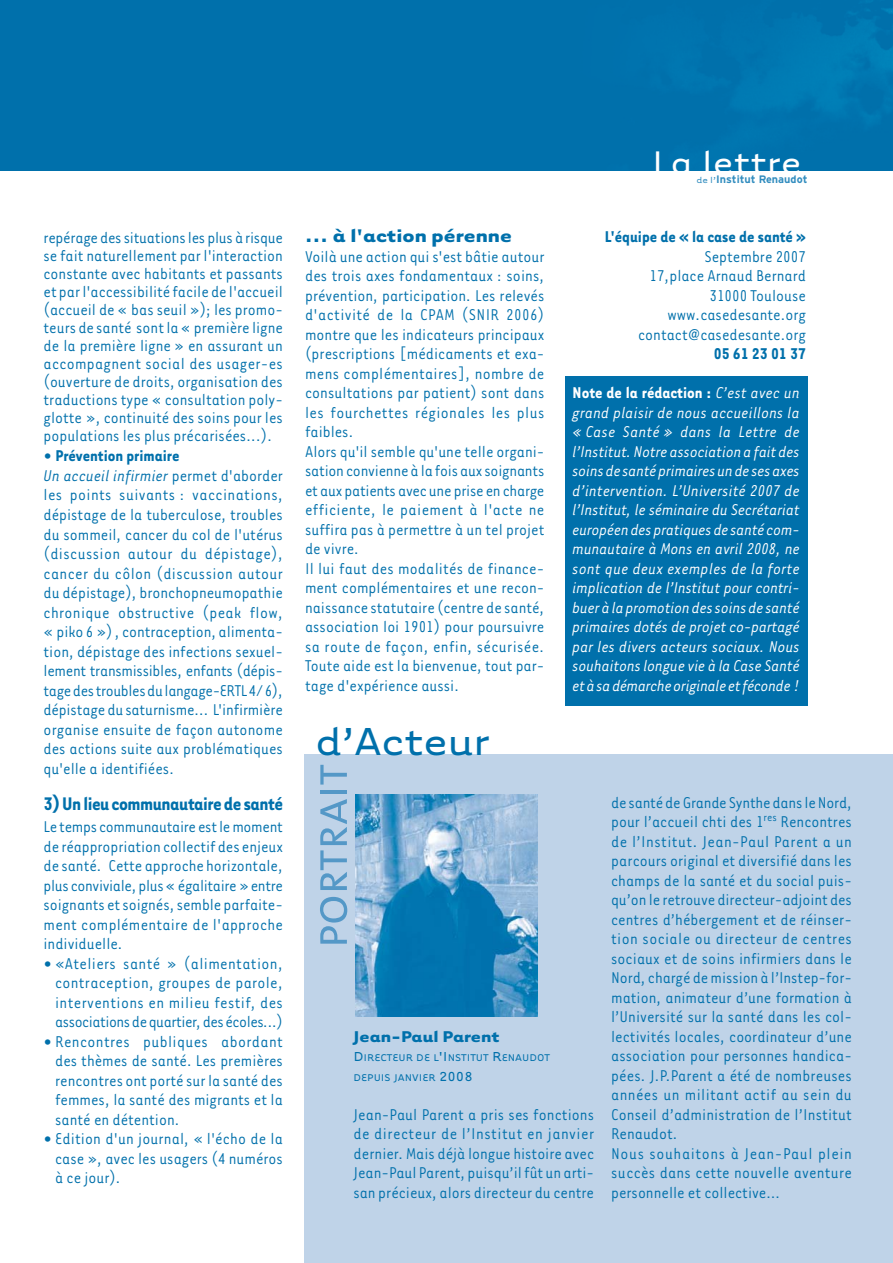
<style>
.page{position:relative;width:893px;height:1263px;background:#fff}
.page>*{position:absolute;margin:0;border:0;box-sizing:border-box;transform-origin:0 0}
.t1{font:51px "The Mix Semi Light Caps";letter-spacing:-.02em;color:#5498c7}
.t2{font:45px "Tarzana Wide";letter-spacing:-.015em;color:#0070ab}
.t3{font:37.65px "Tarzana Wide";color:#fff}
.t4{font:700 21px "Tarzana Narrow";letter-spacing:-.02em;color:#0070ab}
.t5{font:700 21px "Tarzana Wide";color:#0070ab}
.t6{font:18px/19.5px "Tarzana Narrow";color:#0070ab;text-align:justify}
.t7{font:italic 18px/19.5px "Tarzana Narrow";letter-spacing:-.025em;color:#fff;text-align:justify}
.t8{font:700 18px "Tarzana Narrow";color:#0070ab}
.t9{font:700 18px "Tarzana Wide";color:#0070ab}
.t10{font:11.25px/19.5px "Tarzana Wide";color:#0070ab}
.t11{font:700 10.8px "Interstate";color:#328dbf}
.s1{font-family:"Tarzana Wide";font-weight:700;font-size:21px}
.s2{font-weight:700}
.s3{font-style:italic}
.s4{font-family:"Tarzana Wide";font-weight:400;font-size:10.05px}
.s5{font-weight:700;font-style:normal}
.s6{font-size:15px}
</style>
<div class="page">
<div style="left:0;top:0;width:892px;height:170px;background:#0070ab"></div>
<img style="left:739px;top:1px;width:153px;height:121px">
<div style="left:304px;top:754px;width:589px;height:509px;background:#bfd3e8"></div>
<img style="left:355px;top:794px;width:183px;height:222px">
<div style="left:565px;top:377px;width:242px;height:329px;background:#0070ab"></div>
<p class="t6" style="left:44px;top:228px;width:241px;line-height:18px">repérage des situations les plus à risque se fait naturellement par l'interaction constante avec habitants et passants et par l'accessibilité facile de l'accueil (accueil de « bas seuil »); les promo&shy;teurs de santé sont la « première ligne de la première ligne » en assurant un accompagnent social des usager-es (ouverture de droits, organisation des traductions type « consultation poly&shy;glotte », continuité des soins pour les populations les plus précarisées...).</p>
<p class="t6" style="left:44px;top:445px;width:241px;text-align:left"><span class="s1">•</span> <span class="s2">Prévention primaire<br></span><span class="s3">Un accueil infirmier</span> permet d'aborder les points suivants : vaccinations, dépistage de la tuberculose, troubles du sommeil, cancer du col de l'utérus (discussion autour du dépistage), cancer du côlon (discussion autour du dépistage), bronchopneumopathie chronique obstructive (peak flow, « piko 6 ») , contraception, alimenta&shy;tion, dépistage des infections sexuel&shy;lement transmissibles, enfants (dépis&shy;tage des troubles du langage-ERTL 4/ 6), dépistage du saturnisme... L'infirmière organise ensuite de façon autonome des actions suite aux problématiques qu'elle a identifiées.</p>
<p class="t4" style="left:44px;top:796px;width:241px">3) Un lieu communautaire de santé</p>
<p class="t6" style="left:44px;top:816px;width:241px">Le temps communautaire est le moment de réappropriation collectif des enjeux de santé. Cette approche horizontale, plus conviviale, plus « égalitaire » entre soignants et soignés, semble parfaite&shy;ment complémentaire de l'approche individuelle.</p>
<p class="t6" style="left:55px;top:952px;width:229px;text-indent:-12px"><span class="s1">•</span> «Ateliers santé » (alimentation, contraception, groupes de parole, interventions en milieu festif, des associations de quartier, des écoles...)</p>
<p class="t6" style="left:55px;top:1030px;width:229px;text-indent:-12px"><span class="s1">•</span> Rencontres publiques abordant des thèmes de santé. Les premières rencontres ont porté sur la santé des femmes, la santé des migrants et la santé en détention.</p>
<p class="t6" style="left:55px;top:1128px;width:229px;text-indent:-12px"><span class="s1">•</span> Edition d'un journal, « l'écho de la case », avec les usagers (4 numéros à ce jour).</p>
<p class="t5" style="left:305px;top:223px;width:208px">... à l'action pérenne</p>
<p class="t6" style="left:305px;top:246px;width:241px;text-align:left">Voilà une action qui s'est bâtie autour des trois axes fondamentaux : soins, prévention, participation. Les relevés d'activité de la CPAM (SNIR 2006) montre que les indicateurs principaux (prescriptions [médicaments et exa&shy;mens complémentaires], nombre de consultations par patient) sont dans les fourchettes régionales les plus faibles.<br>Alors qu'il semble qu'une telle organi&shy;sation convienne à la fois aux soignants et aux patients avec une prise en charge efficiente, le paiement à l'acte ne suffira pas à permettre à un tel projet de vivre.<br>Il lui faut des modalités de finance&shy;ment complémentaires et une recon&shy;naissance statutaire (centre de santé, association loi 1901) pour poursuivre sa route de façon, enfin, sécurisée.<br>Toute aide est la bienvenue, tout par&shy;tage d'expérience aussi.</p>
<h2 class="t2" style="left:315px;top:713px;width:176px">d’Acteur</h2>
<h3 class="t3" style="left:652px;top:139px;width:151px">La lettre</h3>
<p class="t11" style="left:696px;top:175px;width:113px"><span class="s4">de l’</span>Institut Renaudot</p>
<p class="t8" style="left:605px;top:231px;width:203px">L'équipe de « la case de santé »</p>
<p class="t6" style="left:638px;top:246px;width:169px;text-align:right">Septembre 2007<br>17,place Arnaud Bernard<br>31000 Toulouse www.casedesante.org contact@casedesante.org</p>
<p class="t8" style="left:714px;top:348px;width:94px">05 61 23 01 37</p>
<p class="t7" style="left:573px;top:382px;width:229px"><span class="s5">Note de la rédaction :</span> C’est avec un grand plaisir de nous accueillons la « Case Santé » dans la Lettre de l’Institut. Notre association a fait des soins de santé primaires un de ses axes d’intervention. L’Université 2007 de l’Institut, le séminaire du Secrétariat européen des pratiques de santé com&shy;munautaire à Mons en avril 2008, ne sont que deux exemples de la forte implication de l’Institut pour contri&shy;buer à la promotion des soins de santé primaires dotés de projet co-partagé par les divers acteurs sociaux. Nous souhaitons longue vie à la Case Santé et à sa démarche originale et féconde !</p>
<h1 class="t1" style="left:299px;top:949px;width:187px;rotate:-90deg">portrait</h1>
<p class="t9" style="left:353px;top:1025px;width:148px">Jean-Paul Parent</p>
<p class="t10" style="left:353px;top:1047px;width:198px"><span class="s6">D</span>IRECTEUR DE L<span class="s6">'I</span>NSTITUT <span class="s6">R</span>ENAUDOT<br>DEPUIS JANVIER <span class="s6">2008</span></p>
<p class="t6" style="left:353px;top:1104px;width:242px">Jean-Paul Parent a pris ses fonctions de directeur de l’Institut en janvier dernier. Mais déjà longue histoire avec Jean-Paul Parent, puisqu’il fût un arti&shy;san précieux, alors directeur du centre</p>
<p class="t6" style="left:611px;top:792px;width:242px;text-align:left">de santé de Grande Synthe dans le Nord, pour l’accueil chti des 1<sup>res</sup> Rencontres de l’Institut. Jean-Paul Parent a un parcours original et diversifié dans les champs de la santé et du social puis&shy;qu’on le retrouve directeur-adjoint des centres d’hébergement et de réinser&shy;tion sociale ou directeur de centres sociaux et de soins infirmiers dans le Nord, chargé de mission à l’Instep-for&shy;mation, animateur d’une formation à l’Université sur la santé dans les col&shy;lectivités locales, coordinateur d’une association pour personnes handica&shy;pées. J.P.Parent a été de nombreuses années un militant actif au sein du Conseil d’administration de l’Institut Renaudot.<br>Nous souhaitons à Jean-Paul plein succès dans cette nouvelle aventure personnelle et collective…</p>
</div>
